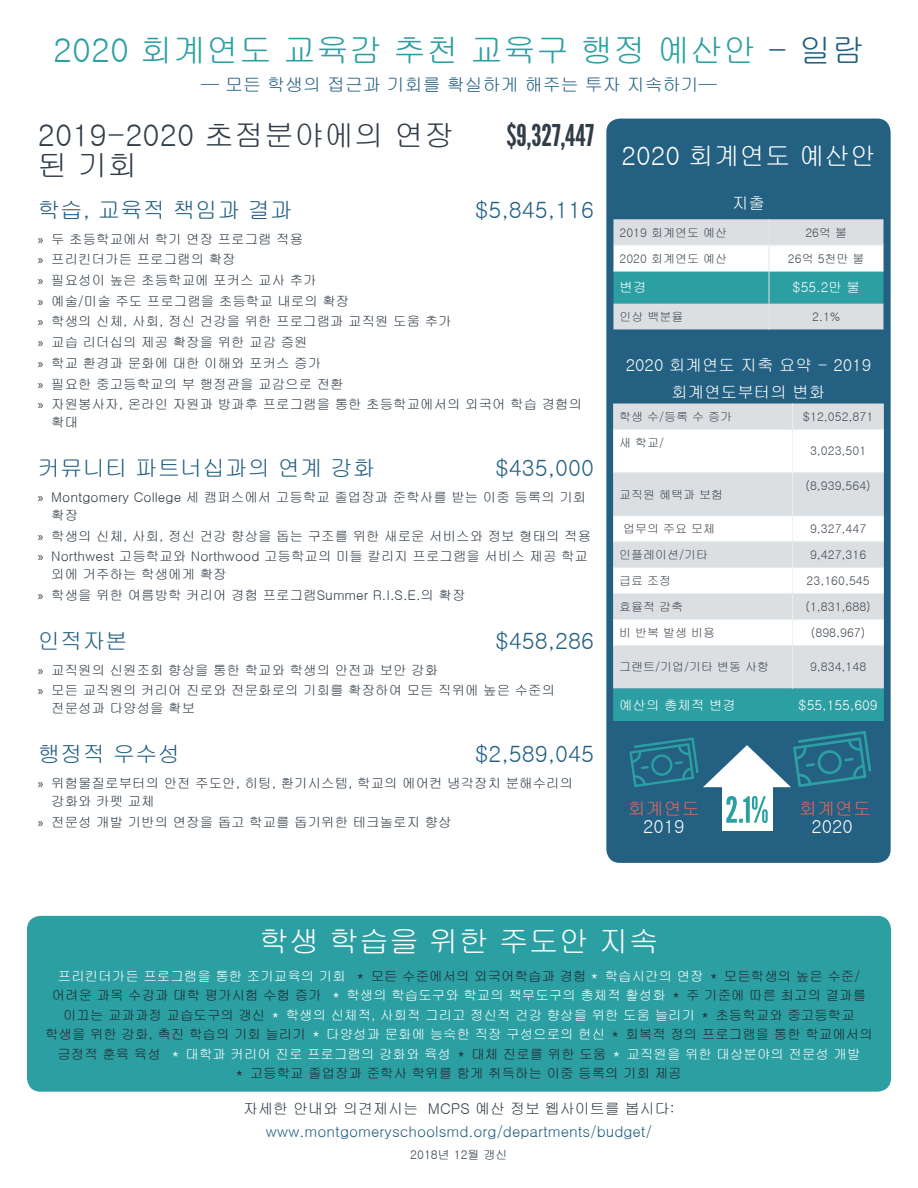
<style>
.page{position:relative;width:918px;height:1188px;background:#fff}
.page>*{position:absolute;margin:0;border:0;box-sizing:border-box;transform-origin:0 0}
.t1{font:33px "Gulim";color:#2c9fa2}
.t2{font:30px/30px "Gulim";color:#313d48}
.t3{font:30px "Gulim";color:#fff}
.t4{font:30px "League Gothic";color:#313d48}
.t5{font:25.5px "Gulim";color:#fff}
.t6{font:22.5px "Gulim";color:#236081}
.t7{font:18px "Gulim";color:#236081}
.t8{font:18px "Gulim";color:#df675f}
.t9{font:18px "Gulim";color:#fff}
.t10{font:16.5px/27px "Gulim";color:#fff;text-align:center}
.t11{font:15px "Gulim";color:#236081}
.t12{font:15px "Gulim";color:#313d48}
.t13{font:13.5px/20.7px "Gulim";color:#313d48}
.t14{font:13.5px/19.5px "Gulim";color:#202730;text-align:center}
.t15{font:13.5px "Gulim";color:#fff}
.t16{font:12px "Gulim";color:#404953}
.t17{font:12px "Gulim";color:#313d48}
.s1{color:#236081}
.s2{font-family:"Myriad Pro"}
.s3{color:#fff}
</style>
<div class="page">
<div style="left:606px;top:119px;width:285px;height:744px;background:#236081;border-radius:14px"></div>
<svg style="left:614px;top:219px;width:270px;height:110px;background:#afd3d5"></svg>
<hr style="left:614px;top:245px;width:155px;height:1px;background:#ecf6fc">
<hr style="left:769px;top:245px;width:115px;height:1px;background:#ecf6fc">
<hr style="left:614px;top:271px;width:155px;height:1px;background:#ecf6fc">
<hr style="left:769px;top:271px;width:115px;height:1px;background:#ecf6fc">
<div style="left:613px;top:404px;width:271px;height:285px;background:#dbdfe2"></div>
<svg style="left:613px;top:430px;width:271px;height:215px;background:#eef0f2"></svg>
<div style="left:613px;top:689px;width:271px;height:32px;background:#2c9fa2"></div>
<svg style="left:792px;top:404px;width:1px;height:25px"></svg>
<hr style="left:613px;top:429px;width:179px;height:1px;background:#edeff0">
<hr style="left:792px;top:429px;width:92px;height:1px;background:#edeff0">
<hr style="left:792px;top:430px;width:1px;height:42px;background:#edeff0">
<hr style="left:613px;top:472px;width:179px;height:1px;background:#edeff0">
<hr style="left:792px;top:472px;width:92px;height:1px;background:#edeff0">
<hr style="left:792px;top:473px;width:1px;height:42px;background:#edeff0">
<hr style="left:613px;top:515px;width:179px;height:1px;background:#edeff0">
<hr style="left:792px;top:515px;width:92px;height:1px;background:#edeff0">
<hr style="left:613px;top:541px;width:179px;height:1px;background:#edeff0">
<hr style="left:792px;top:541px;width:92px;height:1px;background:#edeff0">
<hr style="left:613px;top:567px;width:179px;height:1px;background:#edeff0">
<hr style="left:792px;top:567px;width:92px;height:1px;background:#edeff0">
<hr style="left:613px;top:593px;width:179px;height:1px;background:#edeff0">
<hr style="left:792px;top:593px;width:92px;height:1px;background:#edeff0">
<hr style="left:613px;top:619px;width:179px;height:1px;background:#edeff0">
<hr style="left:792px;top:619px;width:92px;height:1px;background:#edeff0">
<svg style="left:792px;top:516px;width:1px;height:129px"></svg>
<hr style="left:792px;top:646px;width:1px;height:43px;background:#edeff0">
<hr style="left:613px;top:645px;width:179px;height:1px;background:#edeff0">
<hr style="left:792px;top:645px;width:92px;height:1px;background:#edeff0">
<div style="left:722px;top:779px;width:50px;height:51px;background:#fff"></div>
<svg style="left:629px;top:731px;width:242px;height:56px"></svg>
<svg style="left:726px;top:796px;width:42px;height:27px"></svg>
<div style="left:27px;top:916px;width:864px;height:176px;background:#2c9fa2;border-radius:14px"></div>
<h1 class="t1" style="left:53px;top:34px;width:813px">2020 회계연도 교육감 추천 교육구 행정 예산안 <span class="s1">- 일람</span></h1>
<h3 class="t7" style="left:201px;top:75px;width:517px">— 모든 학생의 접근과 기회를 확실하게 해주는 투자 지속하기—</h3>
<h2 class="t2" style="left:38px;top:120px;width:418px">2019-2020 초점분야에의 연장 된 기회</h2>
<h2 class="t4" style="left:506px;top:118px;width:89px">$9,327,447</h2>
<h3 class="t6" style="left:38px;top:198px;width:256px">학습, 교육적 책임과 결과</h3>
<h3 class="t6" style="left:475px;top:198px;width:120px">$5,845,116</h3>
<p class="t13" style="left:38px;top:228px;width:546px"><span class="s2">»</span> 두 초등학교에서 학기 연장 프로그램 적용<br><span class="s2">»</span> 프리킨더가든 프로그램의 확장<br><span class="s2">»</span> 필요성이 높은 초등학교에 포커스 교사 추가<br><span class="s2">»</span> 예술/미술 주도 프로그램을 초등학교 내로의 확장<br><span class="s2">»</span> 학생의 신체, 사회, 정신 건강을 위한 프로그램과 교직원 도움 추가<br><span class="s2">»</span> 교습 리더십의 제공 확장을 위한 교감 증원<br><span class="s2">»</span> 학교 환경과 문화에 대한 이해와 포커스 증가<br><span class="s2">»</span> 필요한 중고등학교의 부 행정관을 교감으로 전환<br><span class="s2">»</span> 자원봉사자, 온라인 자원과 방과후 프로그램을 통한 초등학교에서의 외국어 학습 경험의</p>
<p class="t13" style="left:51px;top:412px;width:28px">확대</p>
<h3 class="t6" style="left:38px;top:456px;width:339px">커뮤니티 파트너십과의 연계 강화</h3>
<h3 class="t6" style="left:496px;top:456px;width:100px">$435,000</h3>
<p class="t13" style="left:51px;top:488px;width:537px;line-height:18px;text-indent:-13px"><span class="s2">»</span> Montgomery College 세 캠퍼스에서 고등학교 졸업장과 준학사를 받는 이중 등록의 기회 확장</p>
<p class="t13" style="left:38px;top:525px;width:555px"><span class="s2">»</span> 학생의 신체, 사회, 정신 건강 향상을 돕는 구조를 위한 새로운 서비스와 정보 형태의 적용 <span class="s2">»</span> Northwest 고등학교와 Northwood 고등학교의 미들 칼리지 프로그램을 서비스 제공 학교</p>
<p class="t13" style="left:38px;top:564px;width:429px;text-indent:13px">외에 거주하는 학생에게 확장<br><span class="s2">»</span> 학생을 위한 여름방학 커리어 경험 프로그램Summer R.I.S.E.의 확장</p>
<h3 class="t6" style="left:38px;top:629px;width:91px">인적자본</h3>
<h3 class="t6" style="left:496px;top:629px;width:100px">$458,286</h3>
<p class="t13" style="left:38px;top:660px;width:519px"><span class="s2">»</span> 교직원의 신원조회 향상을 통한 학교와 학생의 안전과 보안 강화<br><span class="s2">»</span> 모든 교직원의 커리어 진로와 전문화로의 기회를 확장하여 모든 직위에 높은 수준의</p>
<p class="t13" style="left:51px;top:698px;width:145px">전문성과 다양성을 확보</p>
<h3 class="t6" style="left:38px;top:743px;width:144px">행정적 우수성</h3>
<h3 class="t6" style="left:475px;top:743px;width:120px">$2,589,045</h3>
<p class="t13" style="left:51px;top:774px;width:523px;line-height:18px;text-indent:-13px"><span class="s2">»</span> 위험물질로부터의 안전 주도안, 히팅, 환기시스템, 학교의 에어컨 냉각장치 분해수리의 강화와 카펫 교체</p>
<p class="t13" style="left:38px;top:812px;width:415px"><span class="s2">»</span> 전문성 개발 기반의 연장을 돕고 학교를 돕기위한 테크놀로지 향상</p>
<h3 class="t5" style="left:621px;top:143px;width:256px">2020 회계연도 예산안</h3>
<p class="t10" style="left:732px;top:190px;width:34px">지출</p>
<p class="t16" style="left:620px;top:226px;width:109px">2019 회계연도 예산</p>
<p class="t16" style="left:805px;top:226px;width:43px">26억 불</p>
<p class="t16" style="left:620px;top:252px;width:109px">2020 회계연도 예산</p>
<p class="t16" style="left:788px;top:252px;width:78px">26억 5천만 불</p>
<p class="t15" style="left:620px;top:281px;width:28px">변경</p>
<p class="t15" style="left:793px;top:281px;width:69px">$55.2만 불</p>
<p class="t16" style="left:620px;top:311px;width:65px">인상 백분율</p>
<p class="t16" style="left:812px;top:311px;width:30px">2.1%</p>
<p class="t10" style="left:626px;top:351px;width:247px">2020 회계연도 지축 요약 - 2019 회계연도부터의 변화</p>
<p class="t16" style="left:619px;top:411px;width:114px">학생 수/등록 수 증가</p>
<p class="t16" style="left:803px;top:411px;width:72px">$12,052,871</p>
<p class="t16" style="left:619px;top:437px;width:46px">새 학교/</p>
<p class="t16" style="left:810px;top:445px;width:58px">3,023,501</p>
<p class="t16" style="left:619px;top:488px;width:105px">교직원 혜택과 보험</p>
<p class="t16" style="left:806px;top:480px;width:67px">(8,939,564)</p>
<p class="t16" style="left:623px;top:523px;width:93px">업무의 주요 모체</p>
<p class="t16" style="left:810px;top:523px;width:58px">9,327,447</p>
<p class="t16" style="left:619px;top:549px;width:91px">인플레이션/기타</p>
<p class="t16" style="left:810px;top:549px;width:58px">9,427,316</p>
<p class="t16" style="left:619px;top:575px;width:53px">급료 조정</p>
<p class="t16" style="left:807px;top:575px;width:65px">23,160,545</p>
<p class="t16" style="left:619px;top:601px;width:65px">효율적 감축</p>
<p class="t16" style="left:806px;top:601px;width:67px">(1,831,688)</p>
<p class="t16" style="left:619px;top:627px;width:97px">비 반복 발생 비용</p>
<p class="t16" style="left:811px;top:627px;width:56px">(898,967)</p>
<p class="t16" style="left:619px;top:661px;width:151px">그랜트/기업/기타 변동 사항</p>
<p class="t16" style="left:810px;top:661px;width:58px">9,834,148</p>
<p class="t15" style="left:619px;top:698px;width:118px">예산의 총체적 변경</p>
<p class="t15" style="left:799px;top:698px;width:81px">$55,155,609</p>
<h3 class="t8" style="left:628px;top:800px;width:73px">회계연도</h3>
<h3 class="t9" style="left:643px;top:818px;width:43px">2019</h3>
<h3 class="t8" style="left:799px;top:800px;width:73px">회계연도</h3>
<h3 class="t9" style="left:811px;top:818px;width:43px">2020</h3>
<h2 class="t3" style="left:259px;top:926px;width:401px">학생 학습을 위한 주도안 지속</h2>
<p class="t14" style="left:45px;top:966px;width:829px"><span class="s3">프리킨더가든 프로그램을 통한 조기교육의 기회</span> * 모든 수준에서의 외국어학습과 경험 <span class="s3">* 학습시간의 연장</span> * 모든학생의 높은 수준/ 어려운 과목 수강과 대학 평가시험 수험 증가 <span class="s3">* 학생의 학습도구와 학교의 책무도구의 총체적 활성화</span> * 주 기준에 따른 최고의 결과를 이끄는 교과과정 교습도구의 갱신 <span class="s3">* 학생의 신체적, 사회적 그리고 정신적 건강 향상을 위한 도움 늘리기</span> * 초등학교와 중고등학교 학생을 위한 강화, 촉진 학습의 기회 늘리기 <span class="s3">* 다양성과 문화에 능숙한 직장 구성으로의 헌신</span> * 회복적 정의 프로그램을 통한 학교에서의 긍정적 훈육 육성 <span class="s3">* 대학과 커리어 진로 프로그램의 강화와 육성</span> * 대체 진로를 위한 도움 <span class="s3">* 교직원을 위한 대상분야의 전문성 개발<br></span>* 고등학교 졸업장과 준학사 학위를 함게 취득하는 이중 등록의 기회 제공</p>
<p class="t12" style="left:243px;top:1101px;width:433px">자세한 안내와 의견제시는 MCPS 예산 정보 웹사이트를 봅시다:</p>
<p class="t11" style="left:266px;top:1124px;width:388px">www.montgomeryschoolsmd.org/departments/budget/</p>
<p class="t17" style="left:410px;top:1149px;width:99px">2018년 12월 갱신</p>
</div>
